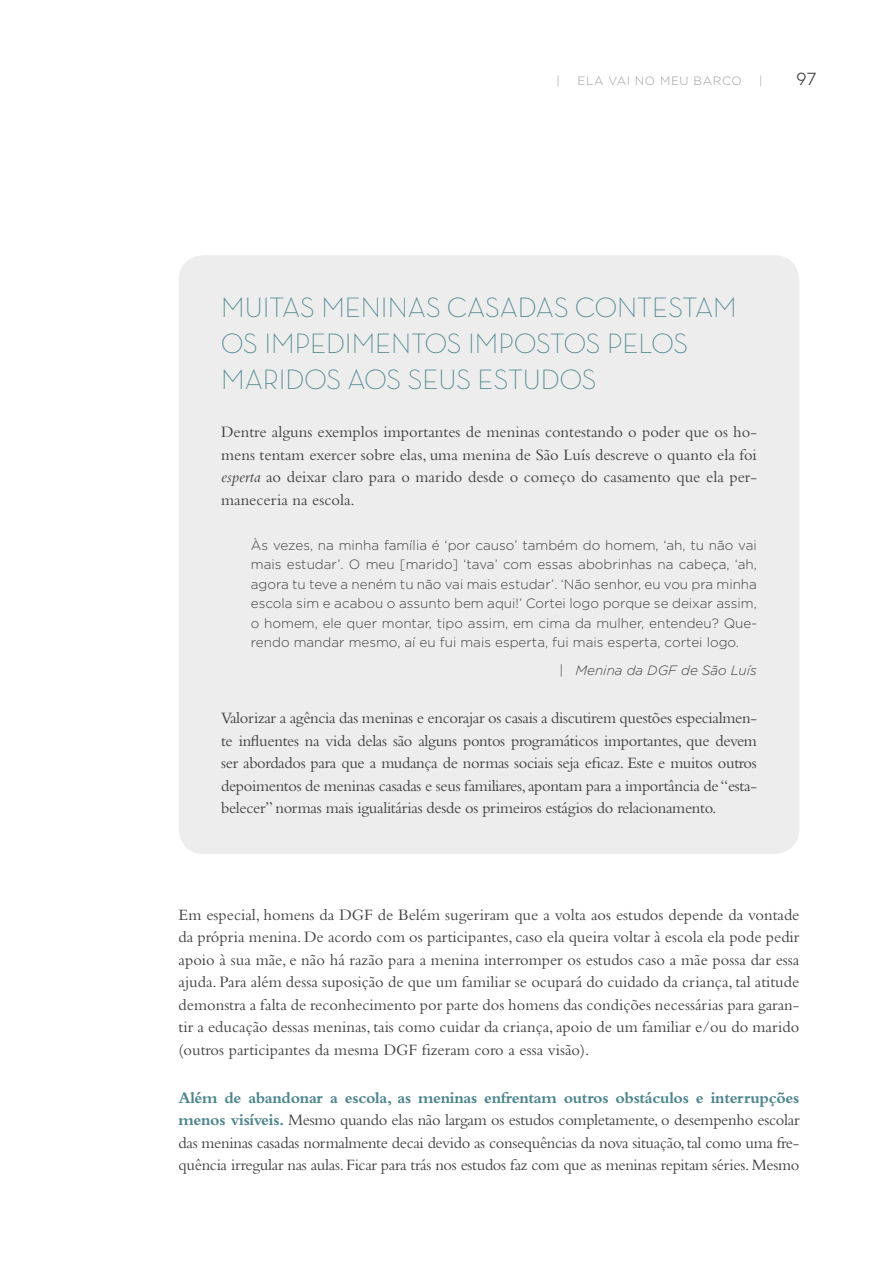
<style>
.page{position:relative;width:893px;height:1263px;background:#fff}
.page>*{position:absolute;margin:0;border:0;box-sizing:border-box;transform-origin:0 0}
.Titulo_Box{font:300 28.5px/36px "Neutra Disp";color:#4e868e}
.t1{font:500 18px "Neutra Disp";color:#414042}
.CorpoTexto{font:16.5px/22.5px "Bembo Std";color:#414042;text-align:justify}
.Depoimentos{font:300 13.5px/19.5px "Gotham";color:#414042;text-align:justify}
.Depoimentos_Credito{font:italic 300 13.5px "Gotham";color:#414042}
.t2{font:300 12px "Gotham";letter-spacing:.05em;color:#9d9fa2}
.s1{font-style:italic}
.s2{font-style:normal}
.s3{font-weight:700;color:#4e868e}
</style>
<div class="page">
<div style="left:179px;top:255px;width:620px;height:599px;background:#ededee;border-radius:26px"></div>
<p class="t2" style="left:557px;top:73px;width:5px">|</p>
<p class="t2" style="left:577px;top:73px;width:166px">ELA VAI NO MEU BARCO</p>
<p class="t2" style="left:759px;top:73px;width:5px">|</p>
<p class="t1" style="left:797px;top:69px;width:21px">97</p>
<p class="Titulo_Box" style="left:221px;top:290px;width:517px">MUITAS MENINAS CASADAS CONTESTAM<br>OS IMPEDIMENTOS IMPOSTOS PELOS<br>MARIDOS AOS SEUS ESTUDOS</p>
<p class="CorpoTexto" style="left:221px;top:421px;width:537px">Dentre alguns exemplos importantes de meninas contestando o poder que os ho&shy;mens tentam exercer sobre elas, uma menina de São Luís descreve o quanto ela foi <span class="s1">esperta</span> ao deixar claro para o marido desde o começo do casamento que ela per&shy;maneceria na escola.</p>
<p class="Depoimentos" style="left:251px;top:535px;width:508px">Às vezes, na minha família é ‘por causo’ também do homem, ‘ah, tu não vai mais estudar’. O meu [marido] ‘tava’ com essas abobrinhas na cabeça, ‘ah, agora tu teve a neném tu não vai mais estudar’. ‘Não senhor, eu vou pra minha escola sim e acabou o assunto bem aqui!’ Cortei logo porque se deixar assim, o homem, ele quer montar, tipo assim, em cima da mulher, entendeu? Que&shy;rendo mandar mesmo, aí eu fui mais esperta, fui mais esperta, cortei logo.</p>
<p class="Depoimentos_Credito" style="left:559px;top:662px;width:199px"><span class="s2">|</span> Menina da DGF de São Luís</p>
<p class="CorpoTexto" style="left:221px;top:707px;width:537px">Valorizar a agência das meninas e encorajar os casais a discutirem questões especialmen&shy;te influentes na vida delas são alguns pontos programáticos importantes, que devem ser abordados para que a mudança de normas sociais seja eficaz. Este e muitos outros depoimentos de meninas casadas e seus familiares, apontam para a importância de “esta&shy;belecer” normas mais igualitárias desde os primeiros estágios do relacionamento.</p>
<p class="CorpoTexto" style="left:179px;top:903px;width:622px">Em especial, homens da DGF de Belém sugeriram que a volta aos estudos depende da vontade da própria menina. De acordo com os participantes, caso ela queira voltar à escola ela pode pedir apoio à sua mãe, e não há razão para a menina interromper os estudos caso a mãe possa dar essa ajuda. Para além dessa suposição de que um familiar se ocupará do cuidado da criança, tal atitude demonstra a falta de reconhecimento por parte dos homens das condições necessárias para garan&shy;tir a educação dessas meninas, tais como cuidar da criança, apoio de um familiar e/ou do marido (outros participantes da mesma DGF fizeram coro a essa visão).</p>
<p class="CorpoTexto" style="left:179px;top:1086px;width:623px"><span class="s3">Além de abandonar a escola, as meninas enfrentam outros obstáculos e interrupções menos visíveis.</span> Mesmo quando elas não largam os estudos completamente, o desempenho escolar das meninas casadas normalmente decai devido as consequências da nova situação, tal como uma fre&shy;quência irregular nas aulas. Ficar para trás nos estudos faz com que as meninas repitam séries. Mesmo</p>
</div>
